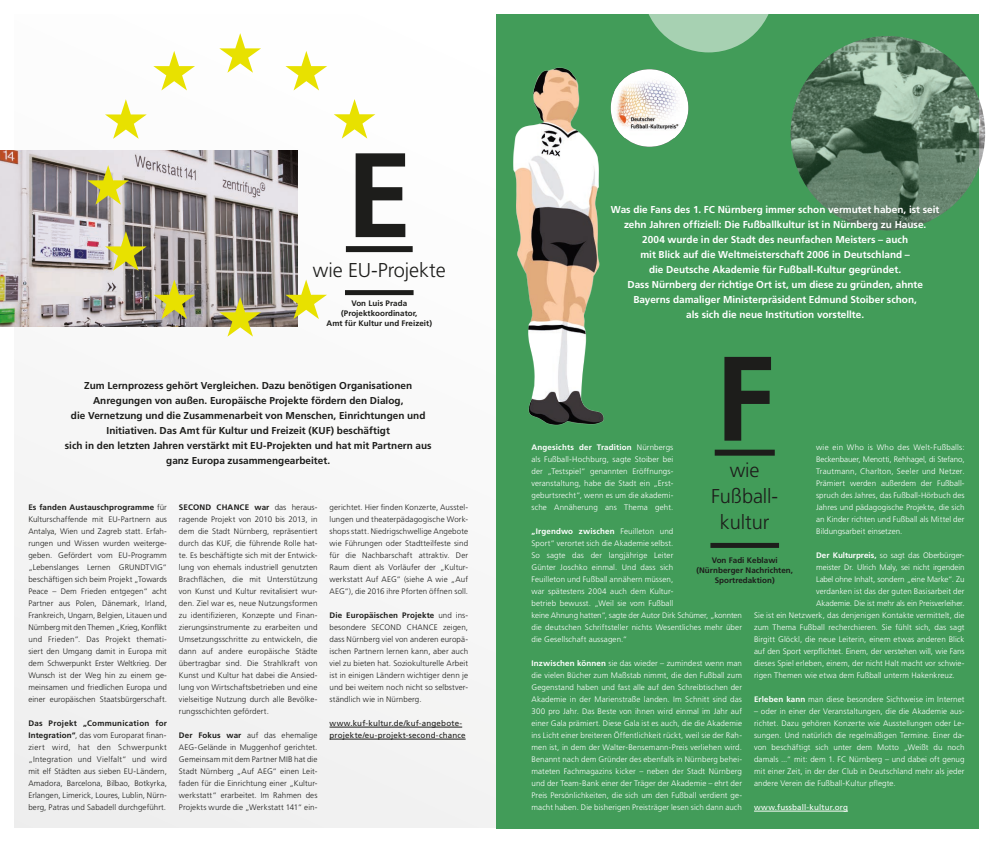
<style>
.page{position:relative;width:993px;height:842px;background:#fff}
.page>*{position:absolute;margin:0;border:0;box-sizing:border-box;transform-origin:0 0}
.t1{font:700 120px "Frutiger LT";color:#1d1d1b}
.t2{font:300 20px/26px "Frutiger LT";letter-spacing:-.005em;color:#1d1d1b;text-align:center}
.t3{font:700 10px/15px "Frutiger LT";color:#fff;text-align:center}
.t4{font:700 10px/15px "Frutiger LT";color:#1d1d1b;text-align:center}
.t5{font:300 8px/12px "Frutiger LT";letter-spacing:.01em;color:#fff;text-align:justify}
.t6{font:300 8px/12px "Frutiger LT";letter-spacing:.01em;color:#1d1d1b;text-align:justify}
.t7{font:700 8px/10px "Frutiger LT";letter-spacing:.005em;color:#1d1d1b;text-align:center}
.t8{font:8px/12px "Frutiger LT";letter-spacing:.02em;color:#1d1d1b}
.t9{font:8px "Frutiger LT";letter-spacing:.02em;color:#fff}
.s1{font-weight:700}
</style>
<div class="page">
<div style="left:14px;top:14px;width:482px;height:814px;background:#f6f6f6"></div>
<div style="left:496px;top:14px;width:482px;height:815px;background:#429c59"></div>
<img style="left:0;top:151px;width:297px;height:175px">
<hr style="left:753px;top:811px;width:94px;height:1px;background:#fff">
<div style="left:610px;top:69px;width:78px;height:78px;background:#fff;border-radius:39px"></div>
<img style="left:621px;top:73px;width:63px;height:65px">
<img style="left:790px;top:36px;width:194px;height:194px">
<div style="left:714px;top:450px;width:60px;height:6px;background:#1d1d1b"></div>
<div style="left:710px;top:543px;width:68px;height:5px;background:#1d1d1b"></div>
<svg style="left:648px;top:14px;width:121px;height:38px"></svg>
<img style="left:513px;top:67px;width:108px;height:358px">
<hr style="left:329px;top:727px;width:133px;height:1px;background:#1d1d1b">
<hr style="left:329px;top:739px;width:136px;height:1px;background:#1d1d1b">
<div style="left:346px;top:246px;width:66px;height:6px;background:#1d1d1b"></div>
<div style="left:345px;top:290px;width:68px;height:5px;background:#1d1d1b"></div>
<svg style="left:219px;top:33px;width:42px;height:40px"></svg>
<svg style="left:153px;top:51px;width:42px;height:39px"></svg>
<svg style="left:105px;top:99px;width:42px;height:40px"></svg>
<svg style="left:87px;top:165px;width:42px;height:40px;background:#bfb974"></svg>
<svg style="left:105px;top:231px;width:42px;height:40px;background:#aea861"></svg>
<svg style="left:153px;top:280px;width:42px;height:39px;background:#b2ac66"></svg>
<svg style="left:219px;top:297px;width:42px;height:40px"></svg>
<svg style="left:285px;top:280px;width:42px;height:39px"></svg>
<svg style="left:334px;top:99px;width:41px;height:40px"></svg>
<svg style="left:285px;top:51px;width:42px;height:39px"></svg>
<h1 class="t1" style="left:346px;top:125px;width:68px">E</h1>
<h2 class="t2" style="left:313px;top:257px;width:134px">wie EU-Projekte</h2>
<p class="t7" style="left:326px;top:298px;width:107px">Von Luis Prada (Projektkoordinator,<br>Amt für Kultur und Freizeit)</p>
<p class="t4" style="left:65px;top:378px;width:368px">Zum Lernprozess gehört Vergleichen. Dazu benötigen Organisationen Anregungen von außen. Europäische Projekte fördern den Dialog,<br>die Vernetzung und die Zusammenarbeit von Menschen, Einrichtungen und Initiativen. Das Amt für Kultur und Freizeit (KUF) beschäftigt<br>sich in den letzten Jahren verstärkt mit EU-Projekten und hat mit Partnern aus ganz Europa zusammengearbeitet.</p>
<p class="t6" style="left:28px;top:501px;width:140px"><span class="s1">Es fanden Austauschprogramme</span> für Kulturschaffende mit EU-Partnern aus Antalya, Wien und Zagreb statt. Erfah&shy;rungen und Wissen wurden weiterge&shy;geben. Gefördert vom EU-Programm „Lebenslanges Lernen GRUNDTVIG“ beschäftigen sich beim Projekt „Towards Peace – Dem Frieden entgegen“ acht Partner aus Polen, Dänemark, Irland, Frankreich, Ungarn, Belgien, Litauen und Nürnberg mit den Themen „Krieg, Konflikt und Frieden“. Das Projekt themati&shy;siert den Umgang damit in Europa mit dem Schwerpunkt Erster Weltkrieg. Der Wunsch ist der Weg hin zu einem ge&shy;meinsamen und friedlichen Europa und einer europäischen Staatsbürgerschaft.</p>
<p class="t6" style="left:28px;top:717px;width:140px"><span class="s1">Das Projekt „Communication for Integration“</span>, das vom Europarat finan&shy;ziert wird, hat den Schwerpunkt „Integration und Vielfalt“ und wird mit elf Städten aus sieben EU-Ländern, Amadora, Barcelona, Bilbao, Botkyrka, Erlangen, Limerick, Loures, Lublin, Nürn&shy;berg, Patras und Sabadell durchgeführt.</p>
<p class="t6" style="left:179px;top:501px;width:140px"><span class="s1">SECOND CHANCE war</span> das heraus&shy;ragende Projekt von 2010 bis 2013, in dem die Stadt Nürnberg, repräsentiert durch das KUF, die führende Rolle hat&shy;te. Es beschäftigte sich mit der Entwick&shy;lung von ehemals industriell genutzten Brachflächen, die mit Unterstützung von Kunst und Kultur revitalisiert wur&shy;den. Ziel war es, neue Nutzungsformen zu identifizieren, Konzepte und Finan&shy;zierungsinstrumente zu erarbeiten und Umsetzungsschritte zu entwickeln, die dann auf andere europäische Städte übertragbar sind. Die Strahlkraft von Kunst und Kultur hat dabei die Ansied&shy;lung von Wirtschaftsbetrieben und eine vielseitige Nutzung durch alle Bevölke&shy;rungsschichten gefördert.</p>
<p class="t6" style="left:179px;top:729px;width:140px"><span class="s1">Der Fokus war</span> auf das ehemalige AEG-Gelände in Muggenhof gerichtet.<br>Gemeinsam mit dem Partner MIB hat die Stadt Nürnberg „Auf AEG“ einen Leit&shy;faden für die Einrichtung einer „Kultur&shy;werkstatt“ erarbeitet. Im Rahmen des Projekts wurde die „Werkstatt 141“ ein-</p>
<p class="t6" style="left:329px;top:501px;width:140px">gerichtet. Hier finden Konzerte, Ausstel&shy;lungen und theaterpädagogische Work&shy;shops statt. Niedrigschwellige Angebote wie Führungen oder Stadtteilfeste sind für die Nachbarschaft attraktiv. Der Raum dient als Vorläufer der „Kultur&shy;werkstatt Auf AEG“ (siehe A wie „Auf AEG“), die 2016 ihre Pforten öffnen soll.</p>
<p class="t6" style="left:329px;top:609px;width:140px"><span class="s1">Die Europäischen Projekte</span> und ins&shy;besondere SECOND CHANCE zeigen, dass Nürnberg viel von anderen europä&shy;ischen Partnern lernen kann, aber auch viel zu bieten hat. Soziokulturelle Arbeit ist in einigen Ländern wichtiger denn je und bei weitem noch nicht so selbstver&shy;ständlich wie in Nürnberg.</p>
<p class="t8" style="left:329px;top:717px;width:137px">www.kuf-kultur.de/kuf-angebote&shy;projekte/eu-projekt-second-chance</p>
<p class="t3" style="left:610px;top:202px;width:330px">Was die Fans des 1. FC Nürnberg immer schon vermutet haben, ist seit zehn Jahren offiziell: Die Fußballkultur ist in Nürnberg zu Hause.<br>2004 wurde in der Stadt des neunfachen Meisters – auch<br>mit Blick auf die Weltmeisterschaft 2006 in Deutschland –<br>die Deutsche Akademie für Fußball-Kultur gegründet.<br>Dass Nürnberg der richtige Ort ist, um diese zu gründen, ahnte Bayerns damaliger Ministerpräsident Edmund Stoiber schon,<br>als sich die neue Institution vorstellte.</p>
<h1 class="t1" style="left:714px;top:328px;width:61px">F</h1>
<h2 class="t2" style="left:711px;top:457px;width:69px">wie<br>Fußball&shy;kultur</h2>
<p class="t7" style="left:696px;top:555px;width:98px">Von Fadi Keblawi (Nürnberger Nachrichten,<br>Sportredaktion)</p>
<p class="t5" style="left:815px;top:441px;width:150px">wie ein Who is Who des Welt-Fußballs:<br>Beckenbauer, Menotti, Rehhagel, di Stefano, Trautmann, Charlton, Seeler und Netzer.<br>Prämiert werden außerdem der Fußball&shy;spruch des Jahres, das Fußball-Hörbuch des Jahres und pädagogische Projekte, die sich an Kinder richten und Fußball als Mittel der Bildungsarbeit einsetzen.</p>
<p class="t5" style="left:815px;top:549px;width:150px"><span class="s1">Der Kulturpreis,</span> so sagt das Oberbürger-</p>
<p class="t5" style="left:815px;top:561px;width:150px">meister Dr. Ulrich Maly, sei nicht irgendein</p>
<p class="t5" style="left:815px;top:573px;width:150px">Label ohne Inhalt, sondern „eine Marke“. Zu</p>
<p class="t5" style="left:815px;top:585px;width:150px">verdanken ist das der guten Basisarbeit der</p>
<p class="t5" style="left:815px;top:597px;width:150px">Akademie. Die ist mehr als ein Preisverleiher.</p>
<p class="t5" style="left:753px;top:609px;width:212px">Sie ist ein Netzwerk, das denjenigen Kontakte vermittelt, die</p>
<p class="t5" style="left:753px;top:621px;width:212px">zum Thema Fußball recherchieren. Sie fühlt sich, das sagt</p>
<p class="t5" style="left:753px;top:633px;width:212px">Birgitt Glöckl, die neue Leiterin, einem etwas anderen Blick</p>
<p class="t5" style="left:753px;top:645px;width:212px">auf den Sport verpflichtet. Einem, der verstehen will, wie Fans</p>
<p class="t5" style="left:753px;top:657px;width:212px">dieses Spiel erleben, einem, der nicht Halt macht vor schwie-</p>
<p class="t5" style="left:753px;top:669px;width:202px">rigen Themen wie etwa dem Fußball unterm Hakenkreuz.</p>
<p class="t5" style="left:753px;top:693px;width:212px"><span class="s1">Erleben kann</span> man diese besondere Sichtweise im Internet</p>
<p class="t5" style="left:753px;top:705px;width:212px">– oder in einer der Veranstaltungen, die die Akademie aus&shy;richtet. Dazu gehören Konzerte wie Ausstellungen oder Le&shy;sungen. Und natürlich die regelmäßigen Termine. Einer da&shy;von beschäftigt sich unter dem Motto „Weißt du noch damals ...“ mit: dem 1. FC Nürnberg – und dabei oft genug mit einer Zeit, in der der Club in Deutschland mehr als jeder andere Verein die Fußball-Kultur pflegte.</p>
<p class="t9" style="left:753px;top:803px;width:95px">www.fussball-kultur.org</p>
<p class="t5" style="left:531px;top:441px;width:143px"><span class="s1">Angesichts der Tradition</span> Nürnbergs als Fußball-Hochburg, sagte Stoiber bei der „Testspiel“ genannten Eröffnungs&shy;veranstaltung, habe die Stadt ein „Erst&shy;geburtsrecht“, wenn es um die akademi&shy;sche Annäherung ans Thema geht.</p>
<p class="t5" style="left:531px;top:525px;width:212px;text-align:left"><span class="s1">„Irgendwo zwischen</span> Feuilleton und<br>Sport“ verortet sich die Akademie selbst.<br>So sagte das der langjährige Leiter<br>Günter Joschko einmal. Und dass sich<br>Feuilleton und Fußball annähern müssen,<br>war spätestens 2004 auch dem Kultur-<br>betrieb bewusst. „Weil sie vom Fußball<br>keine Ahnung hatten“, sagte der Autor Dirk Schümer, „konnten die deutschen Schriftsteller nichts Wesentliches mehr über die Gesellschaft aussagen.“</p>
<p class="t5" style="left:531px;top:657px;width:212px"><span class="s1">Inzwischen können</span> sie das wieder – zumindest wenn man die vielen Bücher zum Maßstab nimmt, die den Fußball zum Gegenstand haben und fast alle auf den Schreibtischen der Akademie in der Marienstraße landen. Im Schnitt sind das 300 pro Jahr. Das Beste von ihnen wird einmal im Jahr auf einer Gala prämiert. Diese Gala ist es auch, die die Akademie ins Licht einer breiteren Öffentlichkeit rückt, weil sie der Rah&shy;men ist, in dem der Walter-Bensemann-Preis verliehen wird.<br>Benannt nach dem Gründer des ebenfalls in Nürnberg behei&shy;mateten Fachmagazins kicker – neben der Stadt Nürnberg und der Team-Bank einer der Träger der Akademie – ehrt der Preis Persönlichkeiten, die sich um den Fußball verdient ge&shy;macht haben. Die bisherigen Preisträger lesen sich dann auch</p>
</div>
